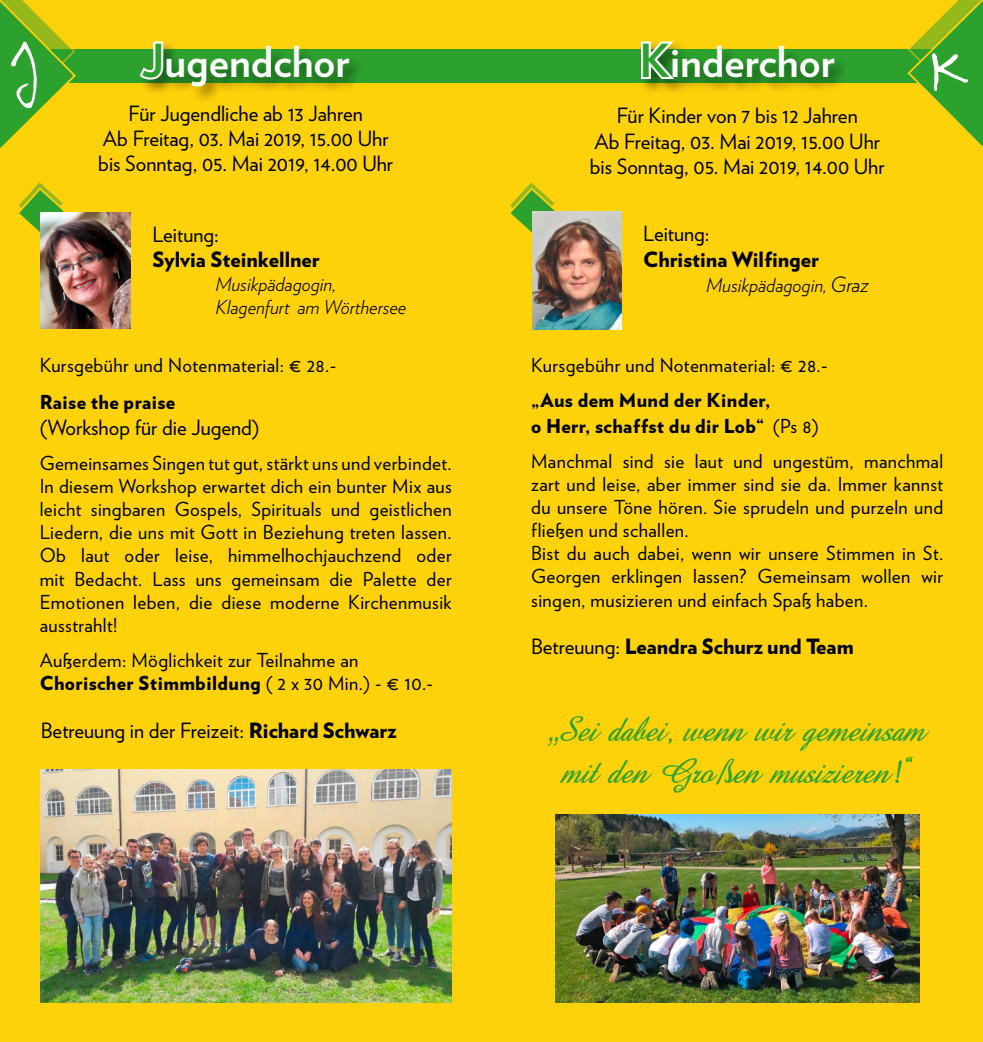
<style>
.page{position:relative;width:983px;height:1042px;background:#fff}
.page>*{position:absolute;margin:0;border:0;box-sizing:border-box;transform-origin:0 0}
.t1{font:700 42.52px "Verlag";color:#fff}
.t2{font:700 36.75px/42px "Silvero";color:#2da12e;text-align:center}
.t3{font:21px "Verlag";color:#000}
.t4{font:900 21px "Verlag";color:#000}
.t5{font:19.25px/23.1px "Verlag";letter-spacing:.02em;color:#000;text-align:justify}
.t6{font:900 19.25px "Verlag";letter-spacing:.02em;color:#000}
.t7{font:italic 300 19.25px "Verlag";color:#000}
.s1{font-size:45.5px;color:#2da12e}
.s2{font-weight:400}
.s3{font-weight:900}
.s4{font-size:21px}
</style>
<div class="page">
<div style="left:0;top:0;width:506px;height:1042px;background:#fed20b"></div>
<div style="left:476px;top:0;width:506px;height:1042px;background:#fed20b"></div>
<div style="left:0;top:50px;width:506px;height:33px;background:#2da12e"></div>
<div style="left:138px;top:39px;width:227px;height:65px;background:#000;opacity:.48"></div>
<svg style="left:137px;top:39px;width:28px;height:43px"></svg>
<div style="left:476px;top:50px;width:506px;height:33px;background:#2da12e"></div>
<div style="left:638px;top:39px;width:212px;height:57px;background:#000;opacity:.48"></div>
<svg style="left:638px;top:39px;width:40px;height:44px"></svg>
<img style="left:555px;top:815px;width:364px;height:187px">
<svg style="left:19px;top:182px;width:44px;height:56px"></svg>
<svg style="left:510px;top:182px;width:48px;height:51px"></svg>
<img style="left:41px;top:212px;width:89px;height:117px">
<img style="left:532px;top:212px;width:89px;height:117px">
<img style="left:40px;top:769px;width:411px;height:233px">
<svg style="left:0;top:0;width:77px;height:148px"></svg>
<svg style="left:905px;top:0;width:77px;height:146px"></svg>
<p class="t1" style="left:142px;top:28px;width:209px"><span class="s1">J</span>ugendchor</p>
<p class="t3" style="left:128px;top:98px;width:236px">Für Jugendliche ab 13 Jahren</p>
<p class="t3" style="left:103px;top:123px;width:287px">Ab Freitag, 03. Mai 2019, 15.00 Uhr</p>
<p class="t3" style="left:98px;top:148px;width:296px">bis Sonntag, 05. Mai 2019, 14.00 Uhr</p>
<p class="t3" style="left:152px;top:219px;width:68px">Leitung:</p>
<p class="t4" style="left:152px;top:242px;width:169px">Sylvia Steinkellner</p>
<p class="t7" style="left:215px;top:269px;width:122px">Musikpädagogin,</p>
<p class="t7" style="left:215px;top:292px;width:192px">Klagenfurt am Wörthersee</p>
<p class="t5" style="left:40px;top:352px;width:298px">Kursgebühr und Notenmaterial: € 28.-</p>
<p class="t6" style="left:40px;top:387px;width:137px">Raise the praise</p>
<p class="t3" style="left:40px;top:411px;width:221px">(Workshop für die Jugend)</p>
<p class="t5" style="left:40px;top:450px;width:413px">Gemeinsames Singen tut gut, stärkt uns und verbindet.<br>In diesem Workshop erwartet dich ein bunter Mix aus leicht singbaren Gospels, Spirituals und geistlichen Liedern, die uns mit Gott in Beziehung treten lassen.<br>Ob laut oder leise, himmelhochjauchzend oder mit Bedacht. Lass uns gemeinsam die Palette der Emotionen leben, die diese moderne Kirchenmusik ausstrahlt!</p>
<p class="t5" style="left:40px;top:648px;width:320px">Außerdem: Möglichkeit zur Teilnahme an</p>
<p class="t6" style="left:40px;top:667px;width:395px">Chorischer Stimmbildung <span class="s2">( 2 x 30 Min.) - € 10.-</span></p>
<p class="t3" style="left:41px;top:714px;width:357px">Betreuung in der Freizeit: <span class="s3">Richard Schwarz</span></p>
<p class="t1" style="left:639px;top:28px;width:197px"><span class="s1">K</span>inderchor</p>
<p class="t3" style="left:616px;top:100px;width:242px">Für Kinder von 7 bis 12 Jahren</p>
<p class="t3" style="left:594px;top:125px;width:287px">Ab Freitag, 03. Mai 2019, 15.00 Uhr</p>
<p class="t3" style="left:589px;top:151px;width:296px">bis Sonntag, 05. Mai 2019, 14.00 Uhr</p>
<p class="t3" style="left:643px;top:218px;width:68px">Leitung:</p>
<p class="t4" style="left:643px;top:242px;width:177px">Christina Wilfinger</p>
<p class="t7" style="left:706px;top:270px;width:164px">Musikpädagogin, <span class="s4">Graz</span></p>
<p class="t5" style="left:531px;top:352px;width:298px">Kursgebühr und Notenmaterial: € 28.-</p>
<p class="t6" style="left:531px;top:384px;width:240px">„Aus dem Mund der Kinder,</p>
<p class="t6" style="left:531px;top:410px;width:289px">o Herr, schaffst du dir Lob“ <span class="s2">(Ps 8)</span></p>
<p class="t5" style="left:531px;top:448px;width:413px">Manchmal sind sie laut und ungestüm, manchmal zart und leise, aber immer sind sie da. Immer kannst du unsere Töne hören. Sie sprudeln und purzeln und fließen und schallen.</p>
<p class="t5" style="left:531px;top:541px;width:413px">Bist du auch dabei, wenn wir unsere Stimmen in St.<br>Georgen erklingen lassen? Gemeinsam wollen wir singen, musizieren und einfach Spaß haben.</p>
<p class="t4" style="left:531px;top:629px;width:324px"><span class="s2">Betreuung:</span> Leandra Schurz und Team</p>
<p class="t2" style="left:547px;top:709px;width:382px">„Sei dabei, wenn wir gemeinsam mit den Großen musizieren!“</p>
</div>
